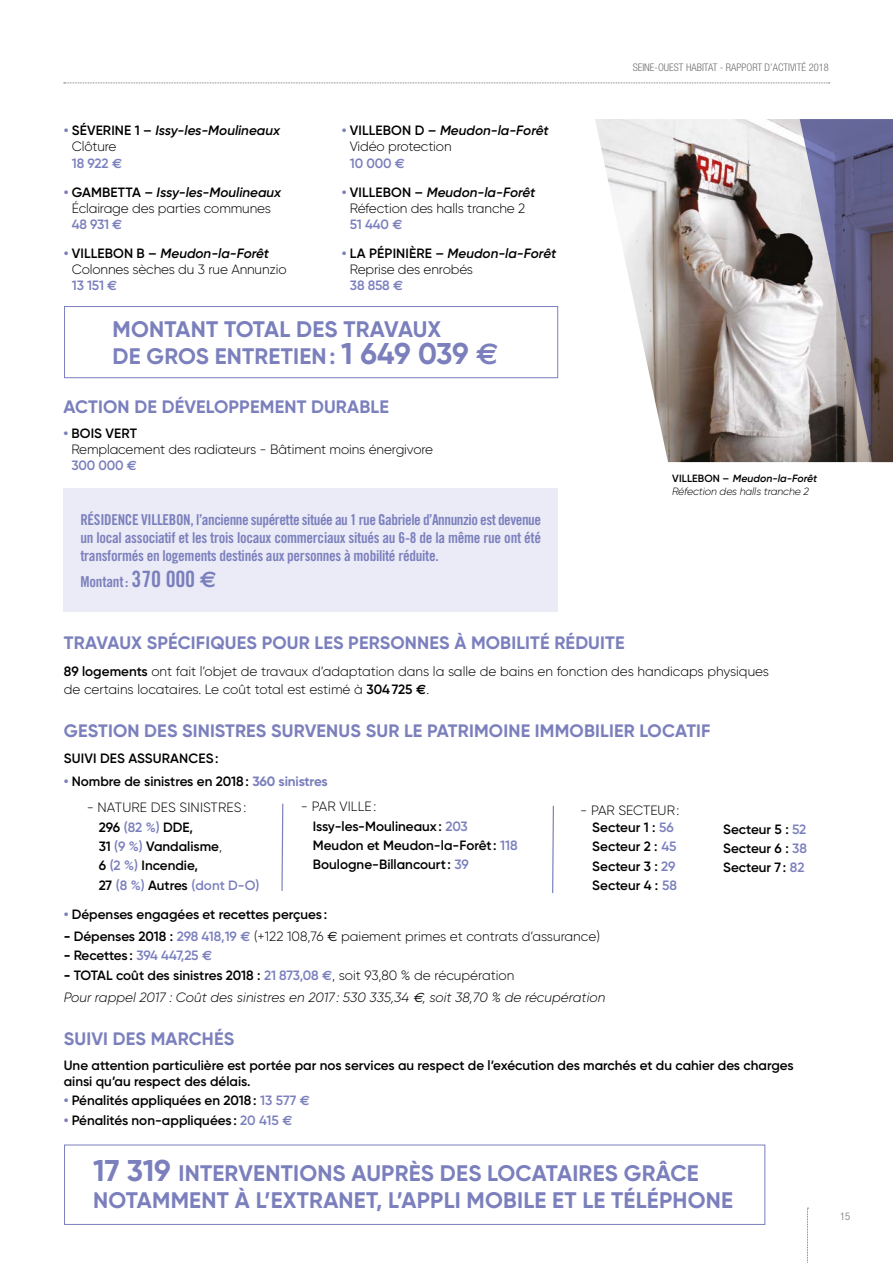
<style>
.page{position:relative;width:893px;height:1263px;background:#fff}
.page>*{position:absolute;margin:0;border:0;box-sizing:border-box;transform-origin:0 0}
.t1{font:700 22.5px/27px "Gilroy";letter-spacing:.01em;color:#7b80bd}
.t2{font:700 18px "Gilroy";letter-spacing:.01em;color:#7b80bd}
.t3{font:15px/18px "Trade Gothic Bold Cond Twenty";letter-spacing:-.02em;color:#7b80bd;text-align:justify}
.t4{font:300 13.5px/16.2px "Gilroy";letter-spacing:-.01em;color:#000}
.t5{font:600 13.5px/19.4px "Gilroy";color:#000}
.t6{font:italic 300 13.5px/22.2px "Gilroy";color:#000}
.t7{font:italic 600 13.5px/16.2px "Gilroy";color:#000}
.t8{font:600 13.5px "Gilroy";letter-spacing:-.02em;color:#000}
.t9{font:italic 300 10.5px/12.6px "Gilroy";letter-spacing:-.01em;color:#000}
.t10{font:300 condensed 10.5px "Helvetica Neue LT Std";color:#706f6f}
.s1{font-weight:700;font-style:normal;color:#7b80bd}
.s2{font-style:normal}
.s3{font-weight:300;font-style:normal}
.s4{font-style:normal;color:#7b80bd}
.s5{font-family:"Euro Sans";font-weight:700;font-style:normal;color:#7b80bd}
.s6{font-weight:700;color:#7b80bd}
.s7{font-weight:600}
.s8{font-weight:600;font-style:italic}
.s9{font-weight:600;color:#7b80bd}
.s10{font-family:"Euro Sans";font-weight:700;color:#7b80bd}
.s11{font-size:30px}
.s12{font-family:"Euro Sans";font-size:30px}
.s13{font-size:22.5px}
.s14{font-family:"Euro Sans";font-weight:700;font-size:22.5px}
.s15{font-weight:600;font-style:normal}
.s16{font-family:"Euro Sans";font-weight:700}
.s17{font-weight:300}
.s18{color:#7b80bd}
.s19{font-weight:700}
.s20{font-family:"Euro Sans";font-weight:400}
.s21{font-weight:700;font-style:normal}
.s22{font-weight:600;font-style:normal;color:#7b80bd}
</style>
<div class="page">
<img style="left:595px;top:119px;width:205px;height:343px">
<div style="left:64px;top:306px;width:494px;height:72px;border:1px solid #7b80bd"></div>
<div style="left:64px;top:1144px;width:701px;height:81px;border:1px solid #7b80bd"></div>
<svg style="left:800px;top:119px;width:93px;height:343px;background:#7d788a"></svg>
<svg style="left:807px;top:1208px;width:1px;height:55px"></svg>
<svg style="left:64px;top:83px;width:766px;height:1px"></svg>
<div style="left:63px;top:489px;width:495px;height:123px;background:#ebebf7"></div>
<svg style="left:281px;top:803px;width:3px;height:88px"></svg>
<svg style="left:552px;top:805px;width:2px;height:88px"></svg>
<p class="t10" style="left:633px;top:62px;width:198px">SEINE-OUEST HABITAT - RAPPORT D’ACTIVITÉ 2018</p>
<p class="t7" style="left:72px;top:122px;width:210px;text-indent:-8px"><span class="s1">•</span> <span class="s2">SÉVERINE 1 –</span> Issy-les-Moulineaux<br><span class="s3">Clôture<br></span><span class="s4">18 922</span> <span class="s5">€</span></p>
<p class="t4" style="left:72px;top:184px;width:211px;text-indent:-8px"><span class="s6">•</span> <span class="s7">GAMBETTA –</span> <span class="s8">Issy-les-Moulineaux<br></span>Éclairage des parties communes<br><span class="s9">48 931</span> <span class="s10">€</span></p>
<p class="t4" style="left:72px;top:245px;width:216px;text-indent:-8px"><span class="s6">•</span> <span class="s7">VILLEBON B –</span> <span class="s8">Meudon-la-Forêt<br></span>Colonnes sèches du 3 rue Annunzio<br><span class="s9">13 151</span> <span class="s10">€</span></p>
<p class="t7" style="left:350px;top:122px;width:200px;text-indent:-8px"><span class="s1">•</span> <span class="s2">VILLEBON D –</span> Meudon-la-Forêt<br><span class="s3">Vidéo protection<br></span><span class="s4">10 000</span> <span class="s5">€</span></p>
<p class="t4" style="left:350px;top:184px;width:187px;text-indent:-8px"><span class="s6">•</span> <span class="s7">VILLEBON –</span> <span class="s8">Meudon-la-Forêt<br></span>Réfection des halls tranche 2<br><span class="s9">51 440</span> <span class="s10">€</span></p>
<p class="t4" style="left:350px;top:245px;width:208px;text-indent:-8px"><span class="s6">•</span> <span class="s7">LA PÉPINIÈRE –</span> <span class="s8">Meudon-la-Forêt<br></span>Reprise des enrobés<br><span class="s9">38 858</span> <span class="s10">€</span></p>
<h1 class="t1" style="left:112px;top:315px;width:388px">MONTANT TOTAL DES TRAVAUX<br>DE GROS ENTRETIEN: <span class="s11">1 649 039</span> <span class="s12">€</span></h1>
<h2 class="t2" style="left:63px;top:396px;width:327px">ACTION DE DÉVELOPPEMENT DURABLE</h2>
<p class="t4" style="left:71px;top:425px;width:363px;text-indent:-8px"><span class="s6">•</span> <span class="s7">BOIS VERT<br></span>Remplacement des radiateurs - Bâtiment moins énergivore<br><span class="s9">300 000</span> <span class="s10">€</span></p>
<p class="t3" style="left:80px;top:510px;width:462px">RÉSIDENCE VILLEBON, l’ancienne supérette située au 1 rue Gabriele d’Annunzio est devenue un local associatif et les trois locaux commerciaux situés au 6-8 de la même rue ont été transformés en logements destinés aux personnes à mobilité réduite.</p>
<p class="t3" style="left:80px;top:573px;width:138px">Montant: <span class="s13">370 000</span> <span class="s14">€</span></p>
<p class="t9" style="left:672px;top:472px;width:147px"><span class="s15">VILLEBON –</span> <span class="s7">Meudon-la-Forêt<br></span>Réfection des halls tranche 2</p>
<h2 class="t2" style="left:64px;top:631px;width:562px">TRAVAUX SPÉCIFIQUES POUR LES PERSONNES À MOBILITÉ RÉDUITE</h2>
<p class="t4" style="left:64px;top:662px;width:707px;line-height:18px"><span class="s7">89 logements</span> ont fait l’objet de travaux d’adaptation dans la salle de bains en fonction des handicaps physiques de certains locataires. Le coût total est estimé à <span class="s7">304725</span> <span class="s16">€</span>.</p>
<h2 class="t2" style="left:64px;top:719px;width:648px">GESTION DES SINISTRES SURVENUS SUR LE PATRIMOINE IMMOBILIER LOCATIF</h2>
<p class="t5" style="left:64px;top:749px;width:156px">SUIVI DES ASSURANCES:</p>
<p class="t5" style="left:64px;top:771px;width:265px"><span class="s6">•</span> Nombre de sinistres en 2018: <span class="s6">360 sinistres</span></p>
<p class="t5" style="left:99px;top:798px;width:162px;text-indent:-12px"><span class="s17">- NATURE DES SINISTRES:<br></span>296 <span class="s18">(82 %)</span> DDE,<br>31 <span class="s18">(9 %)</span> Vandalisme<span class="s17">,<br></span>6 <span class="s18">(2 %)</span> Incendie,<br>27 <span class="s18">(8 %)</span> Autres <span class="s18">(dont D-O)</span></p>
<p class="t5" style="left:313px;top:797px;width:206px;text-indent:-12px"><span class="s17">- PAR VILLE:<br></span>Issy-les-Moulineaux: <span class="s18">203<br></span>Meudon et Meudon-la-Forêt: <span class="s18">118<br></span>Boulogne-Billancourt: <span class="s18">39</span></p>
<p class="t4" style="left:580px;top:801px;width:101px;line-height:17.4px;text-align:center">- PAR SECTEUR:<br><span class="s7">Secteur 1 :</span> <span class="s9">56</span></p>
<p class="t5" style="left:592px;top:837px;width:86px;text-align:justify">Secteur 2 : <span class="s18">45<br></span>Secteur 3 : <span class="s18">29<br></span>Secteur 4 : <span class="s18">58</span></p>
<p class="t5" style="left:723px;top:819px;width:85px;text-align:justify">Secteur 5 : <span class="s18">52<br></span>Secteur 6 : <span class="s18">38<br></span>Secteur 7 : <span class="s18">82</span></p>
<p class="t5" style="left:64px;top:904px;width:265px"><span class="s6">•</span> Dépenses engagées et recettes perçues :</p>
<p class="t4" style="left:64px;top:928px;width:538px"><span class="s19">-</span> <span class="s7">Dépenses 2018 :</span> <span class="s9">298 418,19</span> <span class="s10">€</span> (+122 108,76 <span class="s20">€</span> paiement primes et contrats d’assurance)</p>
<p class="t8" style="left:64px;top:947px;width:150px"><span class="s19">-</span> Recettes : <span class="s18">394 447,25</span> <span class="s10">€</span></p>
<p class="t6" style="left:64px;top:964px;width:543px"><span class="s21">-</span> <span class="s15">TOTAL coût des sinistres 2018 :</span> <span class="s22">21 873,08</span> <span class="s5">€</span><span class="s2">, soit 93,80 % de récupération<br></span>Pour rappel 2017 : Coût des sinistres en 2017 : 530 335,34 <span class="s20">€</span>, soit 38,70 % de récupération</p>
<h2 class="t2" style="left:64px;top:1027px;width:172px">SUIVI DES MARCHÉS</h2>
<p class="t5" style="left:64px;top:1057px;width:731px;line-height:16.2px">Une attention particulière est portée par nos services au respect de l’exécution des marchés et du cahier des charges ainsi qu’au respect des délais.</p>
<p class="t5" style="left:64px;top:1091px;width:247px"><span class="s6">•</span> Pénalités appliquées en 2018: <span class="s18">13 577</span> <span class="s10">€</span></p>
<p class="t5" style="left:64px;top:1110px;width:230px"><span class="s6">•</span> Pénalités non-appliquées : <span class="s18">20 415</span> <span class="s10">€</span></p>
<h1 class="t1" style="left:93px;top:1159px;width:641px"><span class="s11">17 319</span> INTERVENTIONS AUPRÈS DES LOCATAIRES GRÂCE<br>NOTAMMENT À L’EXTRANET, L’APPLI MOBILE ET LE TÉLÉPHONE</h1>
<p class="t10" style="left:840px;top:1210px;width:12px">15</p>
</div>
